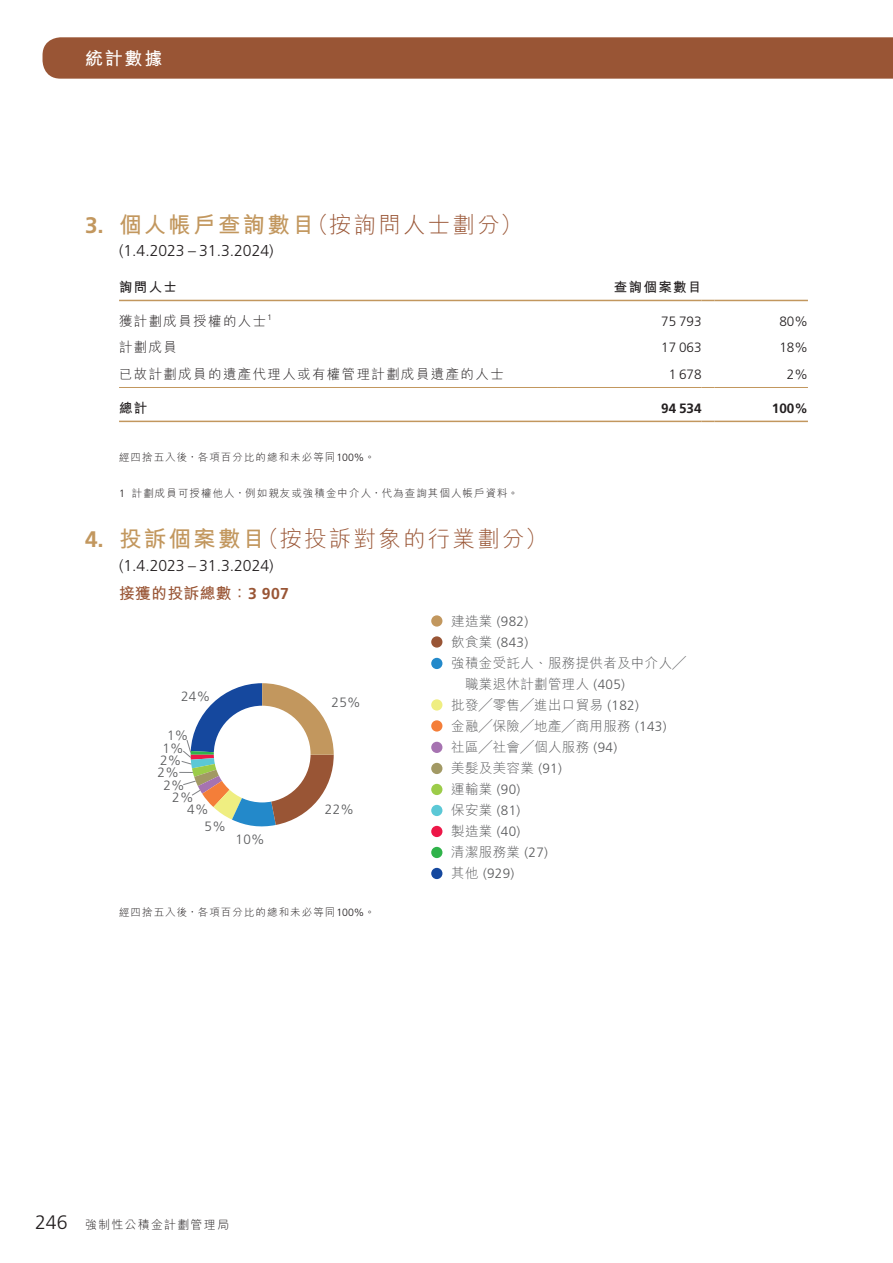
<style>
.page{position:relative;width:893px;height:1263px;background:#fff}
.page>*{position:absolute;margin:0;border:0;box-sizing:border-box;transform-origin:0 0}
.t1{font:300 22.5px "M Hei HK";letter-spacing:.1em;color:#995535}
.t2{font:700 18px "M Hei HK";color:#fff}
.t3{font:300 15.75px "Frutiger LT Std";color:#231f20}
.t4{font:15.75px "M Hei HK Bold E Ten B5 H";letter-spacing:.025em;color:#995535}
.t5{font:13.5px/21px "M Hei HK Light E Ten B5 H";letter-spacing:.025em;color:#595a5c}
.t6{font:300 13.5px/21px "Frutiger LT Std";letter-spacing:.025em;color:#595a5c}
.t7{font:300 13.5px "M Hei HK";letter-spacing:.1em;color:#231f20}
.t8{font:300 13.5px "Frutiger LT Std";color:#231f20}
.t9{font:700 13.5px "M Hei HK";letter-spacing:.1em;color:#231f20}
.t10{font:700 13.5px "Frutiger LT Std";color:#231f20}
.t11{font:300 12px "M Hei HK";letter-spacing:.1em;color:#231f20}
.t12{font:300 10.5px "M Hei HK";letter-spacing:.1em;color:#231f20}
.s1{font-family:"Frutiger LT Std";font-weight:700;color:#c2975e}
.s2{font-weight:700;color:#c2975e}
.s3{font-family:"Frutiger LT Std"}
.s4{font-family:"Frutiger LT Std";font-weight:700}
.s5{font-family:"M Hei HK Light E Ten B5 H";font-weight:400}
.s6{font-family:"Frutiger LT Std";font-weight:300}
.s7{font-family:"Frutiger LT Std";font-size:19.5px}
</style>
<div class="page">
<div style="left:43px;top:37px;width:850px;height:42px;background:#995535"></div>
<hr style="left:119px;top:300px;width:438px;height:1px;background:#c2975e">
<hr style="left:557px;top:300px;width:145px;height:1px;background:#c2975e">
<svg style="left:702px;top:300px;width:12px;height:1px"></svg>
<hr style="left:714px;top:300px;width:94px;height:1px;background:#c2975e">
<hr style="left:119px;top:387px;width:438px;height:1px;background:#c2975e">
<hr style="left:557px;top:387px;width:145px;height:1px;background:#c2975e">
<svg style="left:702px;top:387px;width:12px;height:1px"></svg>
<hr style="left:714px;top:387px;width:94px;height:1px;background:#c2975e">
<hr style="left:119px;top:421px;width:438px;height:1px;background:#c2975e">
<hr style="left:557px;top:421px;width:145px;height:1px;background:#c2975e">
<svg style="left:702px;top:421px;width:12px;height:1px"></svg>
<hr style="left:714px;top:421px;width:94px;height:1px;background:#c2975e">
<div style="left:431px;top:615px;width:11px;height:12px;background:#c2975e;border-radius:50%"></div>
<div style="left:431px;top:636px;width:11px;height:12px;background:#995535;border-radius:50%"></div>
<div style="left:431px;top:658px;width:11px;height:11px;background:#2389ca;border-radius:50%"></div>
<div style="left:431px;top:699px;width:11px;height:11px;background:#efee81;border-radius:50%"></div>
<div style="left:431px;top:720px;width:11px;height:11px;background:#f47e39;border-radius:50%"></div>
<div style="left:431px;top:742px;width:11px;height:11px;background:#a673b1;border-radius:50%"></div>
<div style="left:431px;top:763px;width:11px;height:11px;background:#a29964;border-radius:50%"></div>
<div style="left:431px;top:784px;width:11px;height:11px;background:#9ccc49;border-radius:50%"></div>
<div style="left:431px;top:805px;width:11px;height:11px;background:#5bc8d6;border-radius:50%"></div>
<div style="left:431px;top:826px;width:11px;height:11px;background:#ed1748;border-radius:50%"></div>
<div style="left:431px;top:847px;width:11px;height:11px;background:#2fb34a;border-radius:50%"></div>
<div style="left:431px;top:868px;width:11px;height:11px;background:#15489e;border-radius:50%"></div>
<svg style="left:179px;top:683px;width:155px;height:144px"></svg>
<h2 class="t2" style="left:85px;top:45px;width:79px">統計數據</h2>
<h1 class="t1" style="left:85px;top:213px;width:439px"><span class="s1">3.</span> <span class="s2">個人帳戶查詢數目</span>（按詢問人士劃分）</h1>
<p class="t3" style="left:119px;top:242px;width:156px">(1.4.2023 – 31.3.2024)</p>
<p class="t9" style="left:119px;top:277px;width:60px">詢問人士</p>
<p class="t9" style="left:614px;top:277px;width:89px">查詢個案數目</p>
<p class="t7" style="left:119px;top:314px;width:154px">獲計劃成員授權的人士<sup>1</sup></p>
<p class="t8" style="left:661px;top:313px;width:42px">75 793</p>
<p class="t8" style="left:779px;top:313px;width:30px">80%</p>
<p class="t7" style="left:119px;top:340px;width:60px">計劃成員</p>
<p class="t8" style="left:661px;top:340px;width:42px">17 063</p>
<p class="t8" style="left:779px;top:340px;width:30px">18%</p>
<p class="t7" style="left:119px;top:367px;width:386px">已故計劃成員的遺產代理人或有權管理計劃成員遺產的人士</p>
<p class="t8" style="left:669px;top:367px;width:34px">1 678</p>
<p class="t8" style="left:787px;top:367px;width:23px">2%</p>
<p class="t9" style="left:119px;top:398px;width:30px">總計</p>
<p class="t10" style="left:661px;top:400px;width:42px">94 534</p>
<p class="t10" style="left:772px;top:400px;width:38px">100%</p>
<p class="t12" style="left:119px;top:452px;width:257px">經四捨五入後，各項百分比的總和未必等同<span class="s3">100%</span>。</p>
<p class="t12" style="left:119px;top:488px;width:401px"><span class="s3">1</span> 計劃成員可授權他人，例如親友或強積金中介人，代為查詢其個人帳戶資料。</p>
<h1 class="t1" style="left:85px;top:527px;width:464px"><span class="s1">4.</span> <span class="s2">投訴個案數目</span>（按投訴對象的行業劃分）</h1>
<p class="t3" style="left:119px;top:556px;width:156px">(1.4.2023 – 31.3.2024)</p>
<p class="t4" style="left:119px;top:582px;width:171px">接獲的投訴總數：<span class="s4">3 907</span></p>
<p class="t6" style="left:181px;top:686px;width:31px">24%</p>
<p class="t6" style="left:167px;top:725px;width:23px">1%</p>
<p class="t6" style="left:162px;top:738px;width:23px">1%</p>
<p class="t6" style="left:160px;top:749px;width:23px">2%</p>
<p class="t6" style="left:158px;top:762px;width:23px">2%</p>
<p class="t6" style="left:163px;top:775px;width:23px">2%</p>
<p class="t6" style="left:172px;top:787px;width:23px">2%</p>
<p class="t6" style="left:187px;top:799px;width:23px">4%</p>
<p class="t6" style="left:205px;top:816px;width:23px">5%</p>
<p class="t6" style="left:236px;top:829px;width:31px">10%</p>
<p class="t6" style="left:332px;top:692px;width:31px">25%</p>
<p class="t6" style="left:325px;top:799px;width:31px">22%</p>
<p class="t12" style="left:119px;top:907px;width:257px">經四捨五入後，各項百分比的總和未必等同<span class="s3">100%</span>。</p>
<p class="t6" style="left:451px;top:611px;width:78px"><span class="s5">建造業</span> (982)<span class="s5">飲食業</span> (843)</p>
<p class="t5" style="left:451px;top:652px;width:236px">強積金受託人、服務提供者及中介人╱　職業退休計劃管理人 <span class="s6">(405)<br></span>批發╱零售╱進出口貿易 <span class="s6">(182)<br></span>金融╱保險╱地產╱商用服務 <span class="s6">(143)<br></span>社區╱社會╱個人服務 <span class="s6">(94)<br></span>美髮及美容業 <span class="s6">(91)</span></p>
<p class="t6" style="left:451px;top:779px;width:71px;text-align:justify"><span class="s5">運輸業</span> (90)<span class="s5">保安業</span> (81)<span class="s5">製造業</span> (40)</p>
<p class="t5" style="left:451px;top:841px;width:98px">清潔服務業 <span class="s6">(27)</span></p>
<p class="t6" style="left:451px;top:863px;width:65px"><span class="s5">其他</span> (929)</p>
<p class="t11" style="left:35px;top:1218px;width:195px"><span class="s7">246</span> 強制性公積金計劃管理局</p>
</div>
